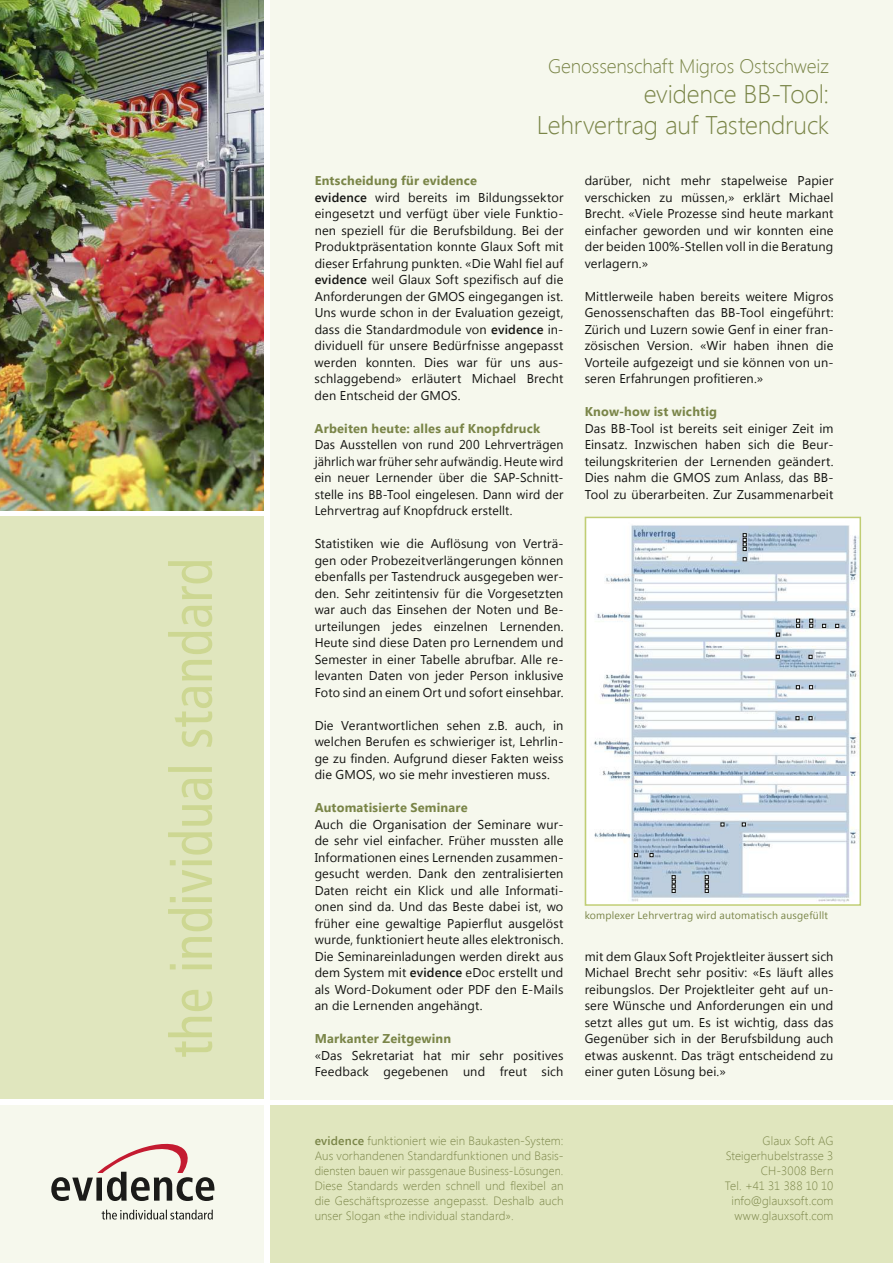
<style>
.page{position:relative;width:893px;height:1263px;background:#fff}
.page>*{position:absolute;margin:0;border:0;box-sizing:border-box;transform-origin:0 0}
.t1{font:300 25.5px/30.6px "Segoe UI";letter-spacing:-.01em;color:#7a8548;text-align:right}
.t2{font:300 19.5px "Segoe UI";letter-spacing:-.01em;color:#7a8548}
.t3{font:12.75px/16.5px "Segoe UI";letter-spacing:.01em;color:#141412;text-align:justify}
.t4{font:700 12.75px "Segoe UI";letter-spacing:.015em;color:#7a8548}
.t5{font:300 12px/15px "Segoe UI";letter-spacing:.01em;color:#7a8548;text-align:right}
.t6{font:10.5px "Segoe UI";letter-spacing:.02em;color:#7a8548}
.s1{font-weight:700;color:#7a8548}
.s2{font-weight:600}
</style>
<div class="page">
<div style="left:270px;top:0;width:623px;height:1099px;background:#f6f8ed"></div>
<div style="left:270px;top:1106px;width:623px;height:157px;background:#e0e6be"></div>
<img style="left:0;top:0;width:264px;height:510px">
<div style="left:0;top:517px;width:264px;height:582px;background:#e0e6be"></div>
<svg style="left:168px;top:561px;width:44px;height:496px"></svg>
<div style="left:0;top:1106px;width:264px;height:157px;background:#f6f8ed"></div>
<img style="left:588px;top:520px;width:270px;height:383px">
<svg style="left:743px;top:533px;width:3px;height:18px"></svg>
<svg style="left:743px;top:557px;width:3px;height:4px"></svg>
<svg style="left:796px;top:619px;width:4px;height:8px"></svg>
<svg style="left:809px;top:619px;width:4px;height:8px"></svg>
<svg style="left:822px;top:624px;width:4px;height:4px"></svg>
<svg style="left:835px;top:624px;width:4px;height:4px"></svg>
<svg style="left:776px;top:633px;width:4px;height:3px"></svg>
<svg style="left:776px;top:655px;width:3px;height:4px"></svg>
<svg style="left:809px;top:655px;width:3px;height:4px"></svg>
<svg style="left:796px;top:685px;width:4px;height:4px"></svg>
<svg style="left:809px;top:685px;width:4px;height:4px"></svg>
<svg style="left:796px;top:716px;width:3px;height:4px"></svg>
<svg style="left:809px;top:716px;width:3px;height:4px"></svg>
<svg style="left:742px;top:823px;width:4px;height:3px"></svg>
<svg style="left:634px;top:853px;width:4px;height:4px"></svg>
<svg style="left:650px;top:853px;width:3px;height:4px"></svg>
<svg style="left:672px;top:875px;width:3px;height:18px"></svg>
<svg style="left:705px;top:875px;width:3px;height:18px"></svg>
<div style="left:585px;top:517px;width:276px;height:389px;border:2px solid #c0cd73"></div>
<svg style="left:51px;top:1143px;width:163px;height:58px"></svg>
<svg style="left:102px;top:1209px;width:111px;height:10px"></svg>
<h2 class="t2" style="left:548px;top:58px;width:283px">Genossenschaft Migros Ostschweiz</h2>
<h1 class="t1" style="left:537px;top:82px;width:294px">evidence BB-Tool:<br>Lehrvertrag auf Tastendruck</h1>
<p class="t3" style="left:315px;top:174px;width:250px;text-align:left"><span class="s1">Entscheidung für evidence<br></span><span class="s2">evidence</span> wird bereits im Bildungssektor eingesetzt und verfügt über viele Funktio&shy;nen speziell für die Berufsbildung. Bei der Produktpräsentation konnte Glaux Soft mit dieser Erfahrung punkten. «Die Wahl iel auf <span class="s2">evidence</span> weil Glaux Soft speziisch auf die Anforderungen der GMOS eingegangen ist.<br>Uns wurde schon in der Evaluation gezeigt, dass die Standardmodule von <span class="s2">evidence</span> in&shy;dividuell für unsere Bedürfnisse angepasst werden konnten. Dies war für uns aus&shy;schlaggebend» erläutert Michael Brecht den Entscheid der GMOS.</p>
<p class="t4" style="left:315px;top:423px;width:227px">Arbeiten heute: alles auf Knopfdruck</p>
<p class="t3" style="left:315px;top:436px;width:250px">Das Ausstellen von rund 200 Lehrverträgen jährlich war früher sehr aufwändig. Heute wird ein neuer Lernender über die SAP-Schnitt&shy;stelle ins BB-Tool eingelesen. Dann wird der Lehrvertrag auf Knopfdruck erstellt.</p>
<p class="t3" style="left:315px;top:535px;width:250px">Statistiken wie die Aulösung von Verträ&shy;gen oder Probezeitverlängerungen können ebenfalls per Tastendruck ausgegeben wer&shy;den. Sehr zeitintensiv für die Vorgesetzten war auch das Einsehen der Noten und Be&shy;urteilungen jedes einzelnen Lernenden.<br>Heute sind diese Daten pro Lernendem und Semester in einer Tabelle abrufbar. Alle re&shy;levanten Daten von jeder Person inklusive Foto sind an einem Ort und sofort einsehbar.</p>
<p class="t3" style="left:315px;top:716px;width:250px">Die Verantwortlichen sehen z.B. auch, in welchen Berufen es schwieriger ist, Lehrlin&shy;ge zu inden. Aufgrund dieser Fakten weiss die GMOS, wo sie mehr investieren muss.</p>
<p class="t4" style="left:315px;top:802px;width:155px">Automatisierte Seminare</p>
<p class="t3" style="left:315px;top:815px;width:250px">Auch die Organisation der Seminare wur&shy;de sehr viel einfacher. Früher mussten alle Informationen eines Lernenden zusammen&shy;gesucht werden. Dank den zentralisierten Daten reicht ein Klick und alle Informati&shy;onen sind da. Und das Beste dabei ist, wo früher eine gewaltige Papierlut ausgelöst wurde, funktioniert heute alles elektronisch.<br>Die Seminareinladungen werden direkt aus dem System mit <span class="s2">evidence</span> eDoc erstellt und als Word-Dokument oder PDF den E-Mails an die Lernenden angehängt.</p>
<p class="t4" style="left:315px;top:1033px;width:138px">Markanter Zeitgewinn</p>
<p class="t3" style="left:315px;top:1046px;width:250px">«Das Sekretariat hat mir sehr positives<br>Feedback gegebenen und freut sich</p>
<p class="t3" style="left:585px;top:172px;width:250px">darüber, nicht mehr stapelweise Papier verschicken zu müssen,» erklärt Michael Brecht. «Viele Prozesse sind heute markant einfacher geworden und wir konnten eine der beiden 100%-Stellen voll in die Beratung verlagern.»</p>
<p class="t3" style="left:585px;top:287px;width:250px">Mittlerweile haben bereits weitere Migros Genossenschaften das BB-Tool eingeführt:<br>Zürich und Luzern sowie Genf in einer fran&shy;zösischen Version. «Wir haben ihnen die Vorteile aufgezeigt und sie können von un&shy;seren Erfahrungen proitieren.»</p>
<p class="t4" style="left:585px;top:406px;width:134px">Know-how ist wichtig</p>
<p class="t3" style="left:585px;top:419px;width:250px">Das BB-Tool ist bereits seit einiger Zeit im Einsatz. Inzwischen haben sich die Beur&shy;teilungskriterien der Lernenden geändert.<br>Dies nahm die GMOS zum Anlass, das BB-Tool zu überarbeiten. Zur Zusammenarbeit</p>
<p class="t6" style="left:585px;top:908px;width:245px">komplexer Lehrvertrag wird automatisch ausgefüllt</p>
<p class="t3" style="left:585px;top:947px;width:250px">mit dem Glaux Soft Projektleiter äussert sich Michael Brecht sehr positiv: «Es läuft alles reibungslos. Der Projektleiter geht auf un&shy;sere Wünsche und Anforderungen ein und setzt alles gut um. Es ist wichtig, dass das Gegenüber sich in der Berufsbildung auch etwas auskennt. Das trägt entscheidend zu einer guten Lösung bei.»</p>
<p class="t5" style="left:315px;top:1134px;width:250px;text-align:justify"><span class="s2">evidence</span> funktioniert wie ein Baukasten-System:<br>Aus vorhandenen Standardfunktionen und Basis&shy;diensten bauen wir passgenaue Business-Lösungen.<br>Diese Standards werden schnell und lexibel an die Geschäftsprozesse angepasst. Deshalb auch unser Slogan «the individual standard».</p>
<p class="t5" style="left:725px;top:1134px;width:110px">Glaux Soft AG<br>Steigerhubelstrasse 3<br>CH-3008 Bern<br>Tel. +41 31 388 10 10 info@glauxsoft.com www.glauxsoft.com</p>
</div>
